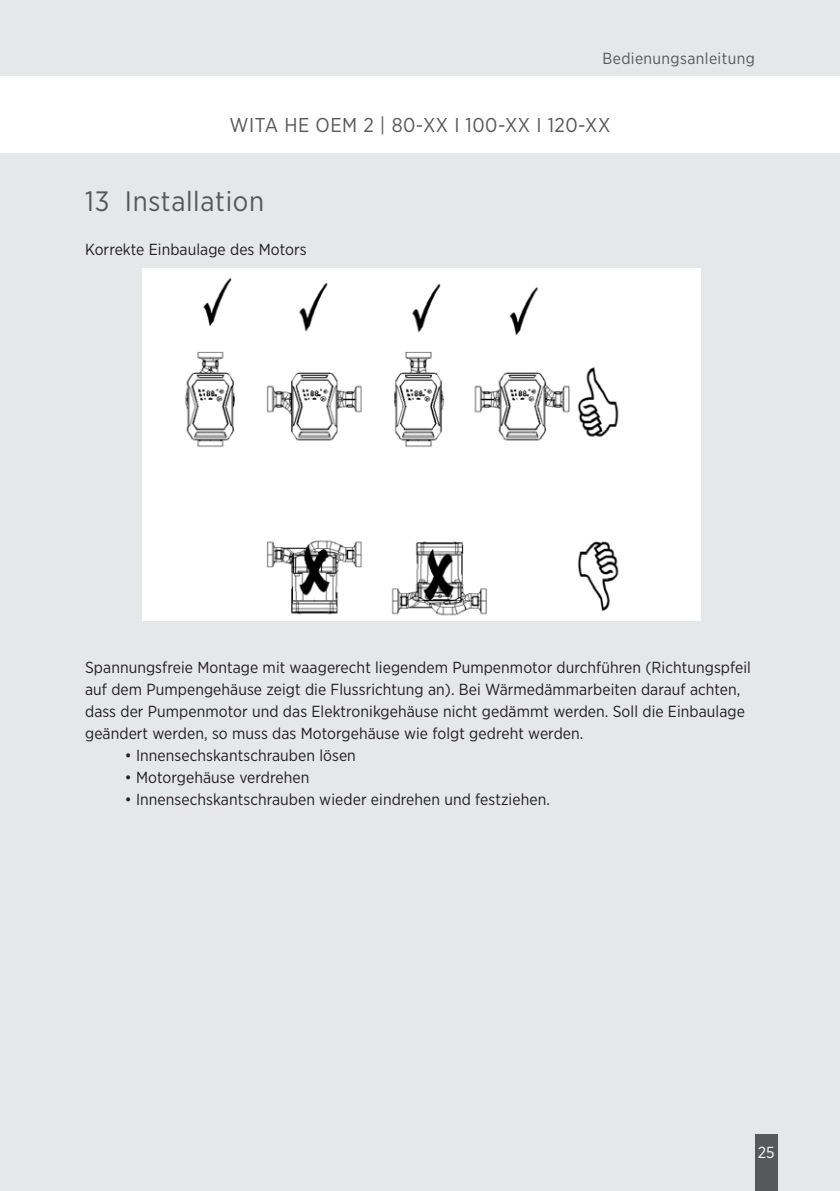
<style>
.page{position:relative;width:840px;height:1191px;background:#fff}
.page>*{position:absolute;margin:0;border:0;box-sizing:border-box;transform-origin:0 0}
.t1{font:28px "Gotham Narrow";letter-spacing:.025em;color:#57585a}
.t2{font:20px "Gotham Narrow";letter-spacing:.025em;color:#57585a}
.t3{font:16px/22px "Gotham Narrow";letter-spacing:.005em;color:#231f20}
.t4{font:16px "Gotham Narrow";letter-spacing:.025em;color:#57585a}
.t5{font:16px "Gotham Narrow";color:#fff}
</style>
<div class="page">
<div style="left:0;top:0;width:839px;height:75px;background:#e6e7e9"></div>
<div style="left:0;top:153px;width:839px;height:1038px;background:#e6e7e9"></div>
<div style="left:754px;top:1134px;width:23px;height:57px;background:#57585a"></div>
<div style="left:142px;top:268px;width:558px;height:353px;background:#fff"></div>
<img style="left:184px;top:277px;width:435px;height:339px">
<p class="t4" style="left:602px;top:53px;width:154px">Bedienungsanleitung</p>
<p class="t2" style="left:229px;top:117px;width:382px">WITA HE OEM 2 | 80-XX I 100-XX I 120-XX</p>
<h1 class="t1" style="left:85px;top:191px;width:180px">13 Installation</h1>
<p class="t3" style="left:85px;top:239px;width:223px">Korrekte Einbaulage des Motors</p>
<p class="t3" style="left:85px;top:657px;width:667px">Spannungsfreie Montage mit waagerecht liegendem Pumpenmotor durchführen (Richtungspfeil auf dem Pumpengehäuse zeigt die Flussrichtung an). Bei Wärmedämmarbeiten darauf achten, dass der Pumpenmotor und das Elektronikgehäuse nicht gedämmt werden. Soll die Einbaulage geändert werden, so muss das Motorgehäuse wie folgt gedreht werden.</p>
<p class="t3" style="left:125px;top:745px;width:232px">• Innensechskantschrauben lösen</p>
<p class="t3" style="left:125px;top:767px;width:186px">• Motorgehäuse verdrehen</p>
<p class="t3" style="left:125px;top:789px;width:426px">• Innensechskantschrauben wieder eindrehen und festziehen.</p>
<p class="t5" style="left:757px;top:1146px;width:18px">25</p>
</div>
